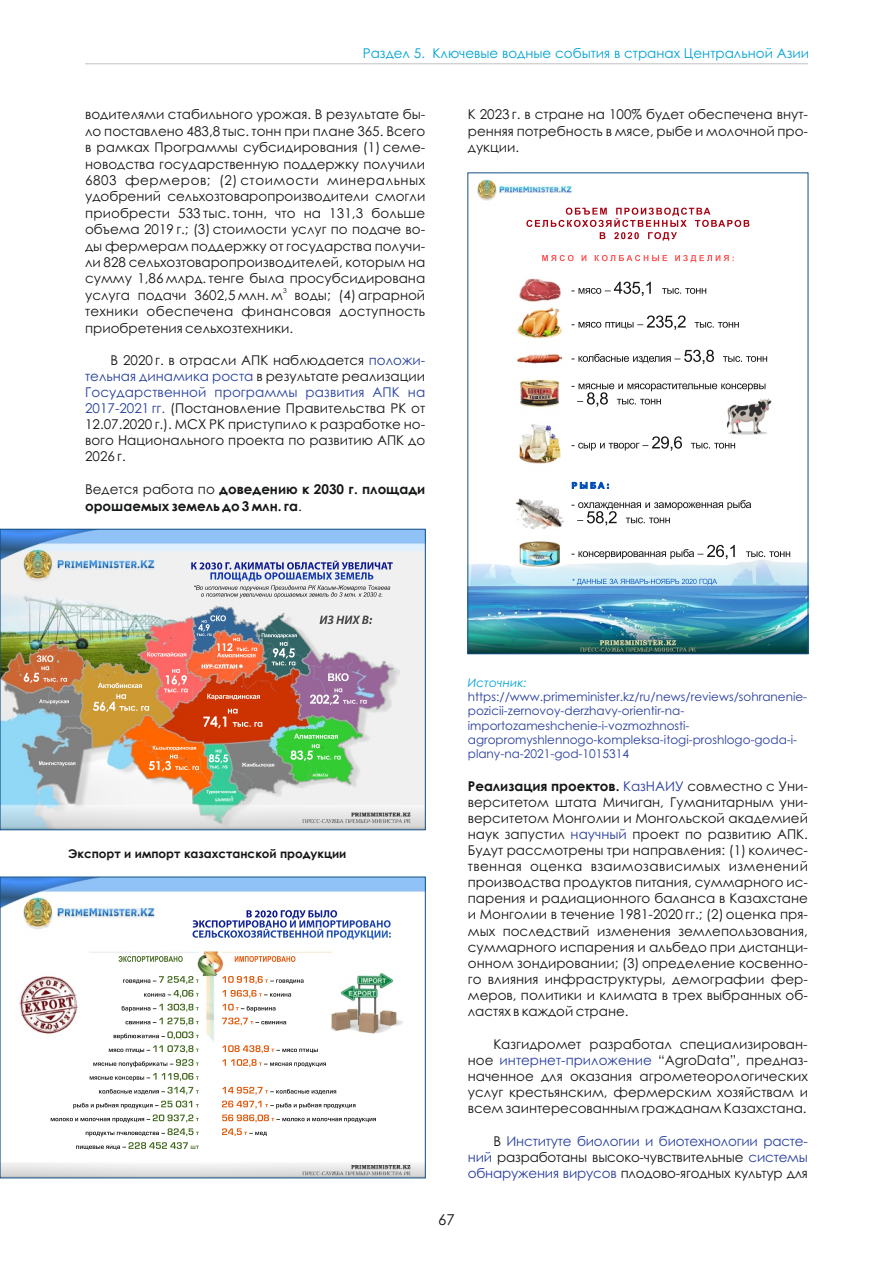
<style>
.page{position:relative;width:893px;height:1263px;background:#fff}
.page>*{position:absolute;margin:0;border:0;box-sizing:border-box;transform-origin:0 0}
.t1{font:15px "Century Gothic";color:#151616}
.t2{font:13.5px/16px "Century Gothic";color:#151616;text-align:justify}
.t3{font:700 13.5px/16.4px "Century Gothic";color:#151616}
.t4{font:13.5px "Century Gothic";color:#00a3d4}
.t5{font:12px/14.2px "Century Gothic";color:#283d9e}
.t6{font:700 12px "Century Gothic";color:#151616}
.t7{font:italic 12px "Century Gothic";color:#00a3d4}
.t8{font:6.75px "Century Gothic";color:#151616}
.s1{color:#263f9f}
.s2{font-weight:400}
.s3{font-weight:700}
.s4{color:#283d9e}
</style>
<div class="page">
<hr style="left:85px;top:63px;width:723px;height:1px;background:#c5c5c5">
<img style="left:470px;top:179px;width:336px;height:473px">
<svg style="left:526px;top:208px;width:223px;height:33px"></svg>
<svg style="left:542px;top:255px;width:192px;height:7px"></svg>
<svg style="left:572px;top:282px;width:134px;height:14px"></svg>
<svg style="left:572px;top:315px;width:167px;height:15px"></svg>
<svg style="left:572px;top:350px;width:195px;height:14px"></svg>
<svg style="left:572px;top:383px;width:193px;height:24px"></svg>
<svg style="left:572px;top:436px;width:163px;height:15px"></svg>
<svg style="left:572px;top:482px;width:37px;height:7px"></svg>
<svg style="left:572px;top:500px;width:179px;height:26px"></svg>
<svg style="left:572px;top:545px;width:218px;height:14px"></svg>
<svg style="left:572px;top:579px;width:145px;height:6px"></svg>
<img style="left:2px;top:879px;width:421px;height:297px">
<svg style="left:193px;top:910px;width:144px;height:18px"></svg>
<svg style="left:119px;top:956px;width:64px;height:6px"></svg>
<svg style="left:235px;top:956px;width:60px;height:6px"></svg>
<svg style="left:123px;top:976px;width:76px;height:8px"></svg>
<svg style="left:144px;top:990px;width:55px;height:8px"></svg>
<svg style="left:122px;top:1004px;width:77px;height:21px"></svg>
<svg style="left:114px;top:1031px;width:85px;height:8px"></svg>
<svg style="left:109px;top:1045px;width:90px;height:8px"></svg>
<svg style="left:93px;top:1059px;width:106px;height:8px"></svg>
<svg style="left:90px;top:1073px;width:109px;height:8px"></svg>
<svg style="left:99px;top:1087px;width:100px;height:7px"></svg>
<svg style="left:51px;top:1101px;width:148px;height:21px"></svg>
<svg style="left:86px;top:1128px;width:113px;height:8px"></svg>
<svg style="left:76px;top:1142px;width:123px;height:8px"></svg>
<svg style="left:222px;top:976px;width:82px;height:8px"></svg>
<svg style="left:222px;top:990px;width:69px;height:8px"></svg>
<svg style="left:222px;top:1004px;width:64px;height:21px"></svg>
<svg style="left:222px;top:1045px;width:96px;height:8px"></svg>
<svg style="left:222px;top:1059px;width:104px;height:8px"></svg>
<svg style="left:222px;top:1087px;width:114px;height:7px"></svg>
<svg style="left:222px;top:1101px;width:154px;height:21px"></svg>
<svg style="left:222px;top:1128px;width:45px;height:8px"></svg>
<img style="left:2px;top:531px;width:421px;height:297px">
<svg style="left:191px;top:562px;width:109px;height:7px"></svg>
<svg style="left:194px;top:585px;width:196px;height:13px"></svg>
<svg style="left:328px;top:673px;width:21px;height:8px"></svg>
<svg style="left:310px;top:688px;width:57px;height:17px"></svg>
<svg style="left:312px;top:774px;width:16px;height:3px"></svg>
<svg style="left:209px;top:749px;width:19px;height:19px"></svg>
<svg style="left:206px;top:790px;width:30px;height:11px"></svg>
<svg style="left:242px;top:763px;width:32px;height:4px"></svg>
<svg style="left:149px;top:746px;width:50px;height:25px"></svg>
<svg style="left:207px;top:694px;width:53px;height:6px"></svg>
<svg style="left:203px;top:709px;width:59px;height:19px"></svg>
<svg style="left:197px;top:615px;width:100px;height:54px;background:#9a8784"></svg>
<svg style="left:147px;top:652px;width:39px;height:5px"></svg>
<svg style="left:164px;top:669px;width:24px;height:23px"></svg>
<svg style="left:98px;top:683px;width:44px;height:5px"></svg>
<svg style="left:93px;top:694px;width:56px;height:18px"></svg>
<svg style="left:39px;top:699px;width:30px;height:5px"></svg>
<svg style="left:39px;top:761px;width:36px;height:5px"></svg>
<svg style="left:24px;top:655px;width:43px;height:28px"></svg>
<svg style="left:320px;top:615px;width:52px;height:9px"></svg>
<svg style="left:291px;top:734px;width:50px;height:27px"></svg>
<div style="left:0;top:529px;width:425px;height:301px;border:1px solid #115086"></div>
<p class="t4" style="left:363px;top:48px;width:448px">Раздел 5. Ключевые водные события в странах Центральной Азии</p>
<p class="t2" style="left:85px;top:108px;width:342px">водителями стабильного урожая. В результате бы&shy;ло поставлено 483,8 тыс. тонн при плане 365. Всего в рамках Программы субсидирования (1) семе&shy;новодства государственную поддержку получили 6803 фермеров; (2) стоимости минеральных удобрений сельхозтоваропроизводители смогли приобрести 533 тыс. тонн, что на 131,3 больше объема 2019 г.; (3) стоимости услуг по подаче во&shy;ды фермерам поддержку от государства получи&shy;ли 828 сельхозтоваропроизводителей, которым на сумму 1,86 млрд. тенге была просубсидирована</p>
<p class="t8" style="left:283px;top:288px;width:5px">3</p>
<p class="t2" style="left:85px;top:288px;width:342px">услуга подачи 3602,5 млн. м воды; (4) аграрной техники обеспечена финансовая доступность приобретения сельхозтехники.</p>
<p class="t2" style="left:85px;top:353px;width:342px;text-indent:26px">В 2020 г. в отрасли АПК наблюдается <span class="s1">положи&shy;тельная динамика роста</span> в результате реализации <span class="s1">Государственной программы развития АПК на 2017-2021 гг.</span> (Постановление Правительства РК от 12.07.2020 г.). МСХ РК приступило к разработке но&shy;вого Национального проекта по развитию АПК до 2026 г.</p>
<p class="t3" style="left:85px;top:480px;width:342px"><span class="s2">Ведется работа по</span> доведению к 2030 г. площади орошаемых земель до 3 млн. га<span class="s2">.</span></p>
<p class="t2" style="left:468px;top:108px;width:342px">К 2023 г. в стране на 100% будет обеспечена внут&shy;ренняя потребность в мясе, рыбе и молочной про&shy;дукции.</p>
<p class="t6" style="left:68px;top:844px;width:280px">Экспорт и импорт казахстанской продукции</p>
<p class="t1" style="left:438px;top:1213px;width:18px">67</p>
<p class="t7" style="left:468px;top:678px;width:60px">Источник:</p>
<p class="t5" style="left:468px;top:691px;width:341px">https://www.primeminister.kz/ru/news/reviews/sohranenie&shy;pozicii-zernovoy-derzhavy-orientir-na&shy;importozameshchenie-i-vozmozhnosti&shy;agropromyshlennogo-kompleksa-itogi-proshlogo-goda-i&shy;plany-na-2021-god-1015314</p>
<p class="t2" style="left:468px;top:779px;width:342px"><span class="s3">Реализация проектов.</span> <span class="s4">КазНАИУ</span> совместно с Уни&shy;верситетом штата Мичиган, Гуманитарным уни&shy;верситетом Монголии и Монгольской академией наук запустил <span class="s4">научный</span> проект по развитию АПК.<br>Будут рассмотрены три направления: (1) количес&shy;твенная оценка взаимозависимых изменений производства продуктов питания, суммарного ис&shy;парения и радиационного баланса в Казахстане и Монголии в течение 1981-2020 гг.; (2) оценка пря&shy;мых последствий изменения землепользования, суммарного испарения и альбедо при дистанци&shy;онном зондировании; (3) определение косвенно&shy;го влияния инфраструктуры, демографии фер&shy;меров, политики и климата в трех выбранных об&shy;ластях в каждой стране.</p>
<p class="t2" style="left:468px;top:1037px;width:342px;text-indent:26px">Казгидромет разработал специализирован&shy;ное <span class="s4">интернет-приложение</span> “AgroData”, предназ&shy;наченное для оказания агрометеорологических услуг крестьянским, фермерским хозяйствам и всем заинтересованным гражданам Казахстана.</p>
<p class="t2" style="left:468px;top:1134px;width:342px;text-indent:26px">В <span class="s1">Институте биологии и биотехнологии расте&shy;ний</span> разработаны высоко-чувствительные <span class="s4">системы обнаружения вирусов</span> плодово-ягодных культур для</p>
</div>
